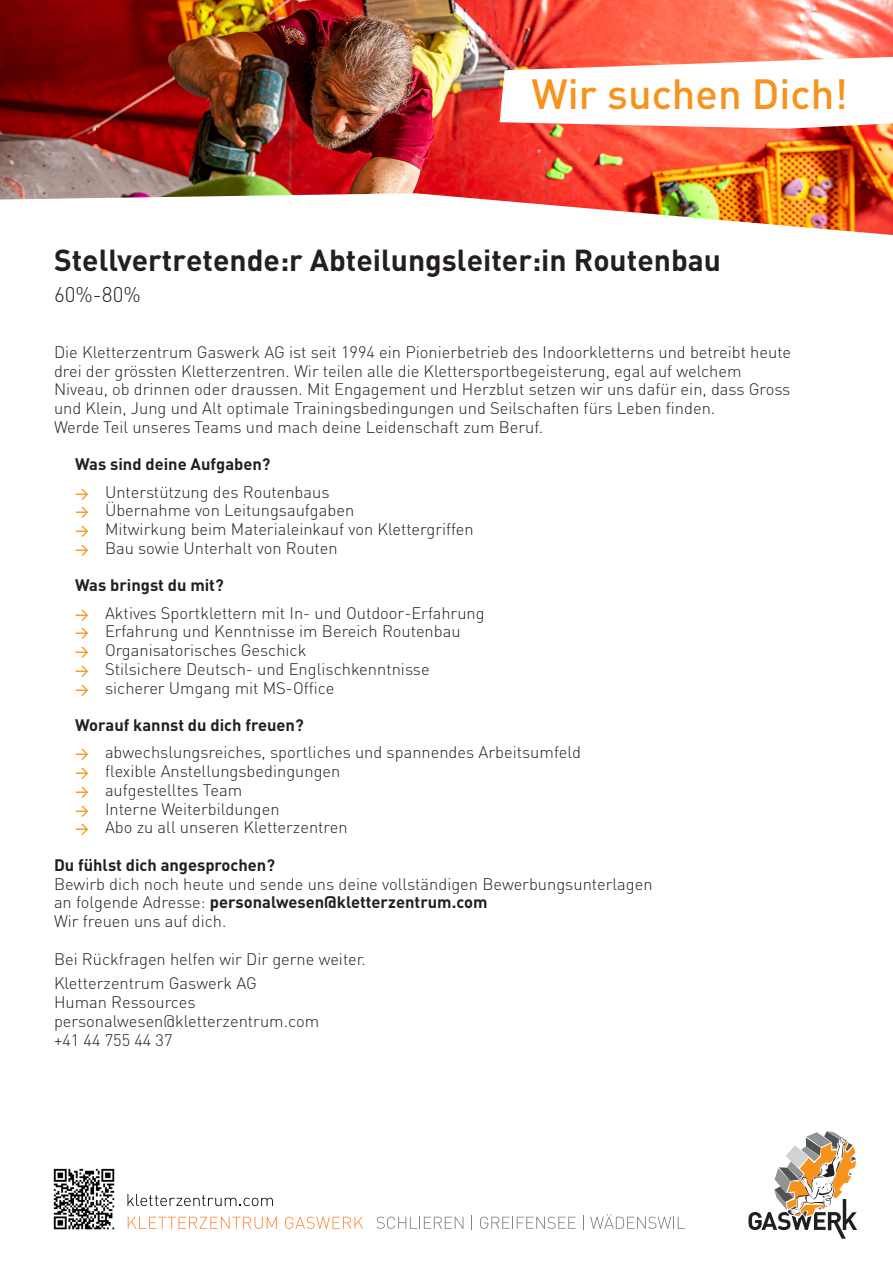
<style>
.page{position:relative;width:893px;height:1263px;background:#fff}
.page>*{position:absolute;margin:0;border:0;box-sizing:border-box;transform-origin:0 0}
.t1{font:500 41.7px "DIN";color:#f7931d}
.t2{font:700 30px "DIN";color:#231f20}
.t3{font:300 21px "DIN";color:#231f20}
.t4{font:300 16.5px/18.8px "DIN";color:#231f20}
.t5{font:700 16.5px "DIN";color:#231f20}
.s1{font-weight:700}
.s2{font-weight:500;font-size:13.5px;color:#f7931d}
</style>
<div class="page">
<img style="left:0;top:0;width:893px;height:235px">
<svg style="left:500px;top:57px;width:393px;height:72px"></svg>
<svg style="left:128px;top:1194px;width:145px;height:12px"></svg>
<svg style="left:128px;top:1217px;width:149px;height:12px"></svg>
<svg style="left:285px;top:1216px;width:78px;height:13px"></svg>
<svg style="left:377px;top:1216px;width:86px;height:13px"></svg>
<svg style="left:480px;top:1216px;width:96px;height:13px"></svg>
<svg style="left:583px;top:1215px;width:1px;height:15px"></svg>
<svg style="left:590px;top:1214px;width:95px;height:15px"></svg>
<svg style="left:748px;top:1131px;width:109px;height:108px"></svg>
<img style="left:53px;top:1168px;width:62px;height:62px">
<h1 class="t1" style="left:531px;top:67px;width:318px">Wir suchen Dich!</h1>
<h2 class="t2" style="left:54px;top:240px;width:668px">Stellvertretende:r Abteilungsleiter:in Routenbau</h2>
<p class="t3" style="left:54px;top:281px;width:88px">60%-80%</p>
<p class="t4" style="left:54px;top:342px;width:739px">Die Kletterzentrum Gaswerk AG ist seit 1994 ein Pionierbetrieb des Indoorkletterns und betreibt heute drei der grössten Kletterzentren. Wir teilen alle die Klettersportbegeisterung, egal auf welchem Niveau, ob drinnen oder draussen. Mit Engagement und Herzblut setzen wir uns dafür ein, dass Gross und Klein, Jung und Alt optimale Trainingsbedingungen und Seilschaften fürs Leben finden.<br>Werde Teil unseres Teams und mach deine Leidenschaft zum Beruf.</p>
<p class="t4" style="left:75px;top:451px;width:256px;line-height:27.3px"><span class="s1">Was sind deine Aufgaben?<br></span><span class="s2">&gt;</span> Unterstützung des Routenbaus</p>
<p class="t4" style="left:75px;top:501px;width:400px"><span class="s2">&gt;</span> Übernahme von Leitungsaufgaben<br><span class="s2">&gt;</span> Mitwirkung beim Materialeinkauf von Klettergriffen <span class="s2">&gt;</span> Bau sowie Unterhalt von Routen</p>
<p class="t4" style="left:75px;top:572px;width:411px;line-height:27.3px"><span class="s1">Was bringst du mit?<br></span><span class="s2">&gt;</span> Aktives Sportklettern mit In- und Outdoor-Erfahrung</p>
<p class="t4" style="left:75px;top:622px;width:387px"><span class="s2">&gt;</span> Erfahrung und Kenntnisse im Bereich Routenbau <span class="s2">&gt;</span> Organisatorisches Geschick<br><span class="s2">&gt;</span> Stilsichere Deutsch- und Englischkenntnisse<br><span class="s2">&gt;</span> sicherer Umgang mit MS-Office</p>
<p class="t4" style="left:75px;top:711px;width:507px;line-height:27.3px"><span class="s1">Worauf kannst du dich freuen?<br></span><span class="s2">&gt;</span> abwechslungsreiches, sportliches und spannendes Arbeitsumfeld</p>
<p class="t4" style="left:75px;top:762px;width:274px"><span class="s2">&gt;</span> flexible Anstellungsbedingungen <span class="s2">&gt;</span> aufgestelltes Team<br><span class="s2">&gt;</span> Interne Weiterbildungen<br><span class="s2">&gt;</span> Abo zu all unseren Kletterzentren</p>
<p class="t5" style="left:54px;top:854px;width:223px">Du fühlst dich angesprochen?</p>
<p class="t4" style="left:54px;top:874px;width:600px">Bewirb dich noch heute und sende uns deine vollständigen Bewerbungsunterlagen an folgende Adresse: <span class="s1">personalwesen@kletterzentrum.com<br></span>Wir freuen uns auf dich.</p>
<p class="t4" style="left:54px;top:946px;width:313px;line-height:24.8px">Bei Rückfragen helfen wir Dir gerne weiter.<br>Kletterzentrum Gaswerk AG</p>
<p class="t4" style="left:54px;top:993px;width:267px">Human Ressources personalwesen@kletterzentrum.com +41 44 755 44 37</p>
</div>
